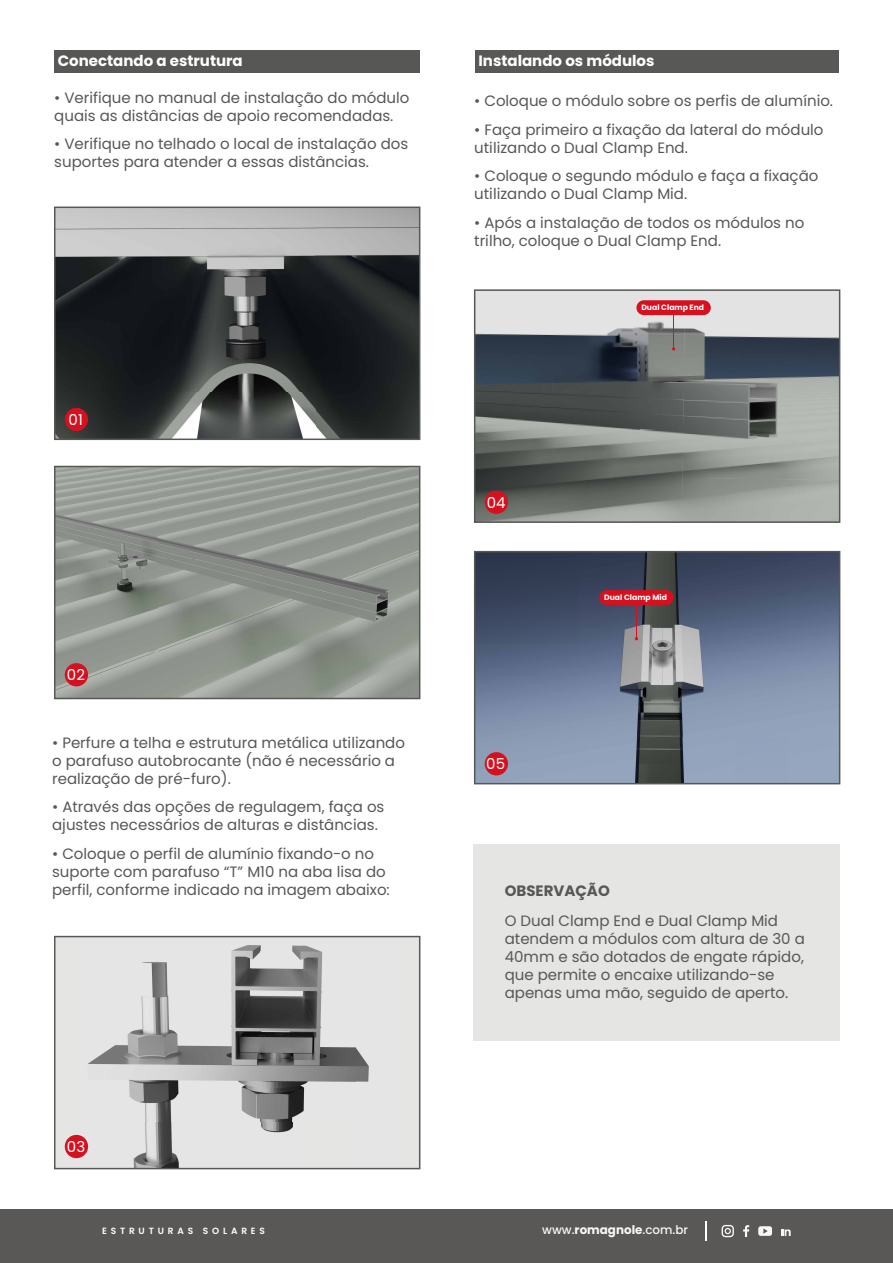
<style>
.page{position:relative;width:893px;height:1263px;background:#fff}
.page>*{position:absolute;margin:0;border:0;box-sizing:border-box;transform-origin:0 0}
.t1{font:15px/18px "Poppins";color:#575756}
.t2{font:700 15px "Poppins";color:#fff}
.t3{font:15px "Poppins";color:#fff}
.t4{font:700 15px "Poppins";color:#575756}
.t5{font:500 11.85px "Poppins";color:#f7f7f7}
.t6{font:300 9px "Poppins";letter-spacing:.425em;color:#fff}
.t7{font:600 9px "Poppins";letter-spacing:.425em;color:#fff}
.t8{font:700 7.65px "Poppins";color:#fff}
.s1{font-weight:700}
</style>
<div class="page">
<svg style="left:54px;top:936px;width:366px;height:233px;fill:#e5e5e5"></svg>
<div style="left:0;top:1209px;width:893px;height:54px;background:#595857"></div>
<svg style="left:743px;top:1225px;width:6px;height:12px"></svg>
<svg style="left:722px;top:1225px;width:12px;height:12px"></svg>
<svg style="left:758px;top:1226px;width:14px;height:10px"></svg>
<svg style="left:781px;top:1229px;width:10px;height:7px"></svg>
<svg style="left:705px;top:1221px;width:1px;height:19px"></svg>
<div style="left:55px;top:51px;width:365px;height:22px;background:#575756"></div>
<svg style="left:54px;top:207px;width:366px;height:233px"></svg>
<svg style="left:54px;top:466px;width:366px;height:233px;fill:#90958e"></svg>
<div style="left:65px;top:408px;width:23px;height:23px;background:#d5111f;border-radius:50%"></div>
<svg style="left:474px;top:289px;width:366px;height:234px"></svg>
<div style="left:485px;top:491px;width:23px;height:23px;background:#d5111f;border-radius:50%"></div>
<svg style="left:474px;top:551px;width:366px;height:233px"></svg>
<div style="left:485px;top:752px;width:23px;height:23px;background:#d5111f;border-radius:50%"></div>
<div style="left:65px;top:663px;width:23px;height:23px;background:#d5111f;border-radius:50%"></div>
<div style="left:65px;top:1135px;width:23px;height:23px;background:#d5111f;border-radius:50%"></div>
<div style="left:475px;top:51px;width:364px;height:22px;background:#585856"></div>
<div style="left:474px;top:844px;width:366px;height:196px;background:#e5e5e3"></div>
<div style="left:636px;top:300px;width:75px;height:15px;background:#d6101f;border-radius:7px"></div>
<hr style="left:673px;top:314px;width:1px;height:34px;background:#d6101f">
<div style="left:599px;top:590px;width:75px;height:15px;background:#d6101f;border-radius:7px"></div>
<hr style="left:636px;top:604px;width:1px;height:34px;background:#d6101f">
<p class="t2" style="left:58px;top:52px;width:187px">Conectando a estrutura</p>
<p class="t1" style="left:54px;top:88px;width:357px">• Verifique no manual de instalação do módulo quais as distâncias de apoio recomendadas.</p>
<p class="t1" style="left:54px;top:135px;width:355px">• Verifique no telhado o local de instalação dos suportes para atender a essas distâncias.</p>
<p class="t3" style="left:69px;top:411px;width:16px">01</p>
<p class="t3" style="left:67px;top:666px;width:20px">02</p>
<p class="t1" style="left:52px;top:734px;width:354px">• Perfure a telha e estrutura metálica utilizando o parafuso autobrocante (não é necessário a realização de pré-furo).</p>
<p class="t1" style="left:52px;top:798px;width:334px">• Através das opções de regulagem, faça os ajustes necessários de alturas e distâncias.</p>
<p class="t1" style="left:52px;top:845px;width:339px">• Coloque o perfil de alumínio fixando-o no suporte com parafuso “T” M10 na aba lisa do perfil, conforme indicado na imagem abaixo:</p>
<p class="t3" style="left:67px;top:1138px;width:20px">03</p>
<p class="t2" style="left:478px;top:52px;width:178px">Instalando os módulos</p>
<p class="t1" style="left:474px;top:92px;width:360px">• Coloque o módulo sobre os perfis de alumínio.</p>
<p class="t1" style="left:474px;top:120px;width:351px">• Faça primeiro a fixação da lateral do módulo utilizando o Dual Clamp End.</p>
<p class="t1" style="left:474px;top:167px;width:346px">• Coloque o segundo módulo e faça a fixação utilizando o Dual Clamp Mid.</p>
<p class="t1" style="left:474px;top:213px;width:332px">• Após a instalação de todos os módulos no trilho, coloque o Dual Clamp End.</p>
<p class="t3" style="left:487px;top:494px;width:20px">04</p>
<p class="t3" style="left:486px;top:755px;width:20px">05</p>
<p class="t8" style="left:641px;top:303px;width:64px">Dual Clamp End</p>
<p class="t8" style="left:604px;top:592px;width:64px">Dual Clamp Mid</p>
<p class="t4" style="left:505px;top:882px;width:107px">OBSERVAÇÃO</p>
<p class="t1" style="left:505px;top:912px;width:302px">O Dual Clamp End e Dual Clamp Mid atendem a módulos com altura de 30 a 40mm e são dotados de engate rápido, que permite o encaixe utilizando-se apenas uma mão, seguido de aperto.</p>
<p class="t7" style="left:102px;top:1225px;width:164px">ESTRUTURAS SOLARES</p>
<p class="t5" style="left:542px;top:1223px;width:147px">www.<span class="s1">romagnole</span>.com.br</p>
<p class="t6" style="left:55px;top:1225px;width:158px">ESTRUTURAS SOLARES</p>
</div>
